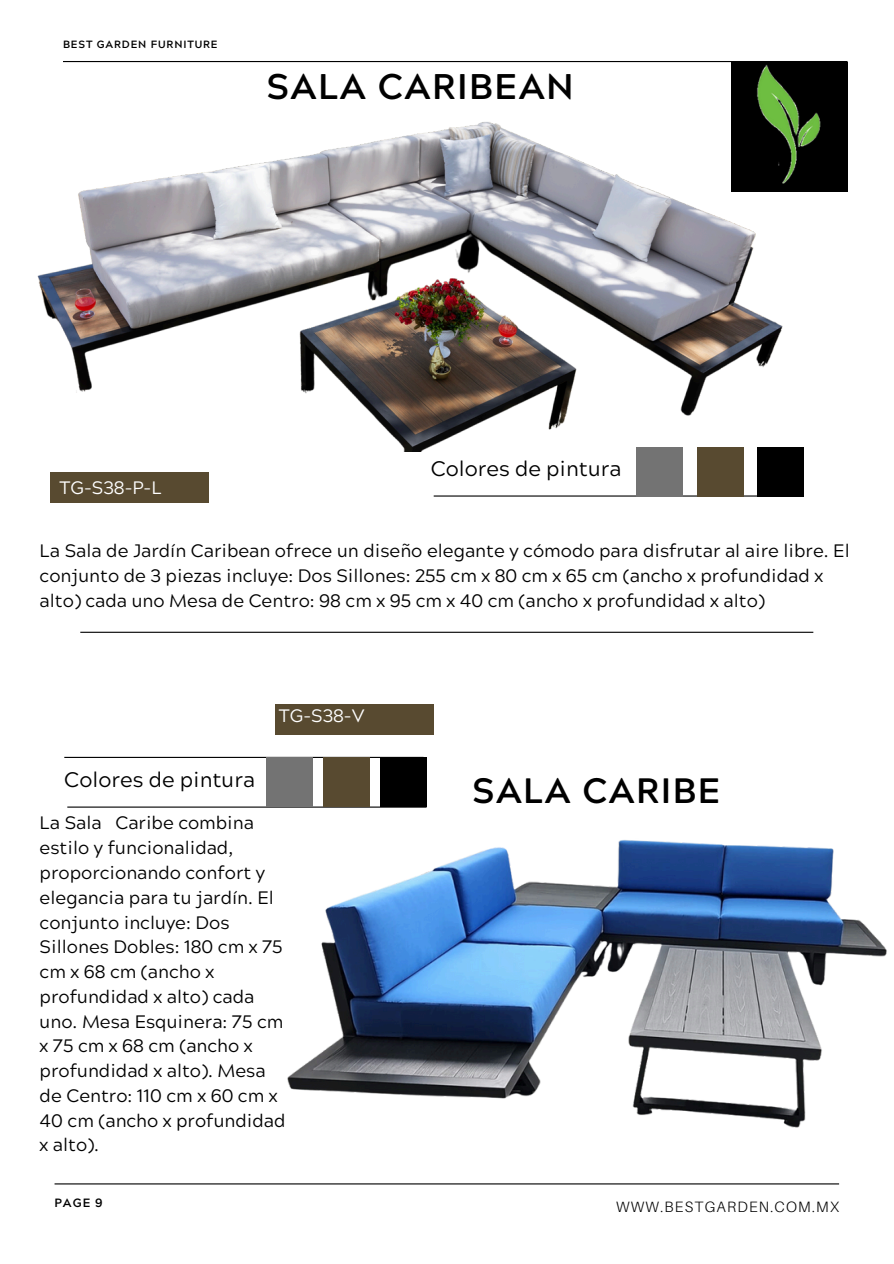
<style>
.page{position:relative;width:894px;height:1264px;background:#fff}
.page>*{position:absolute;margin:0;border:0;box-sizing:border-box;transform-origin:0 0}
.t1{font:700 35.55px "Acherus Grotesque";letter-spacing:.04em;color:#000}
.t2{font:700 35.25px "Acherus Grotesque";letter-spacing:.04em;color:#000}
.t3{font:21px "Acherus Grotesque";color:#000}
.t4{font:18px/24.8px "Acherus Grotesque";color:#000}
.t5{font:18px "Acherus Grotesque";color:#fff}
.t6{font:300 15px "Aileron";letter-spacing:.08em;color:#000}
.t7{font:700 12px "Acherus Grotesque";color:#000}
.t8{font:700 10.5px "Acherus Grotesque";letter-spacing:.08em;color:#000}
</style>
<div class="page">
<hr style="left:63px;top:61px;width:784px;height:1px;background:#000">
<hr style="left:55px;top:1183px;width:783px;height:1px;background:#000">
<hr style="left:64px;top:756px;width:359px;height:2px;background:#000">
<hr style="left:67px;top:806px;width:359px;height:1px;background:#000">
<hr style="left:433px;top:495px;width:359px;height:1px;background:#000">
<hr style="left:80px;top:631px;width:733px;height:2px;background:#000">
<div style="left:266px;top:757px;width:47px;height:50px;background:#737373"></div>
<div style="left:275px;top:704px;width:158px;height:30px;background:#584a30"></div>
<div style="left:50px;top:472px;width:159px;height:30px;background:#584a30"></div>
<div style="left:731px;top:62px;width:116px;height:129px;background:#000"></div>
<img style="left:757px;top:65px;width:64px;height:82px">
<img style="left:37px;top:115px;width:766px;height:336px">
<img style="left:287px;top:840px;width:600px;height:288px">
<div style="left:323px;top:757px;width:47px;height:50px;background:#584a30"></div>
<div style="left:379px;top:757px;width:47px;height:50px;background:#000"></div>
<div style="left:635px;top:447px;width:47px;height:50px;background:#737373"></div>
<div style="left:757px;top:447px;width:47px;height:50px;background:#000"></div>
<div style="left:696px;top:447px;width:47px;height:50px;background:#584a30"></div>
<h4 class="t8" style="left:63px;top:40px;width:156px">BEST GARDEN FURNITURE</h4>
<h4 class="t1" style="left:266px;top:72px;width:309px">SALA CARIBEAN</h4>
<p class="t5" style="left:60px;top:481px;width:103px">TG-S38-P-L</p>
<p class="t3" style="left:430px;top:460px;width:192px">Colores de pintura</p>
<h2 class="t4" style="left:40px;top:541px;width:811px">La Sala de Jardín Caribean ofrece un diseño elegante y cómodo para disfrutar al aire libre. El conjunto de 3 piezas incluye: Dos Sillones: 255 cm x 80 cm x 65 cm (ancho x profundidad x alto) cada uno Mesa de Centro: 98 cm x 95 cm x 40 cm (ancho x profundidad x alto)</h2>
<h3 class="t5" style="left:279px;top:709px;width:87px">TG-S38-V</h3>
<h1 class="t3" style="left:64px;top:771px;width:192px">Colores de pintura</h1>
<p class="t2" style="left:472px;top:776px;width:249px">SALA CARIBE</p>
<p class="t4" style="left:40px;top:813px;width:247px">La Sala Caribe combina estilo y funcionalidad, proporcionando confort y elegancia para tu jardín. El conjunto incluye: Dos<br>Sillones Dobles: 180 cm x 75 cm x 68 cm (ancho x profundidad x alto) cada uno. Mesa Esquinera: 75 cm x 75 cm x 68 cm (ancho x profundidad x alto). Mesa de Centro: 110 cm x 60 cm x<br>40 cm (ancho x profundidad x alto).</p>
<h6 class="t7" style="left:55px;top:1198px;width:50px">PAGE 9</h6>
<h5 class="t6" style="left:616px;top:1197px;width:224px">WWW.BESTGARDEN.COM.MX</h5>
</div>
